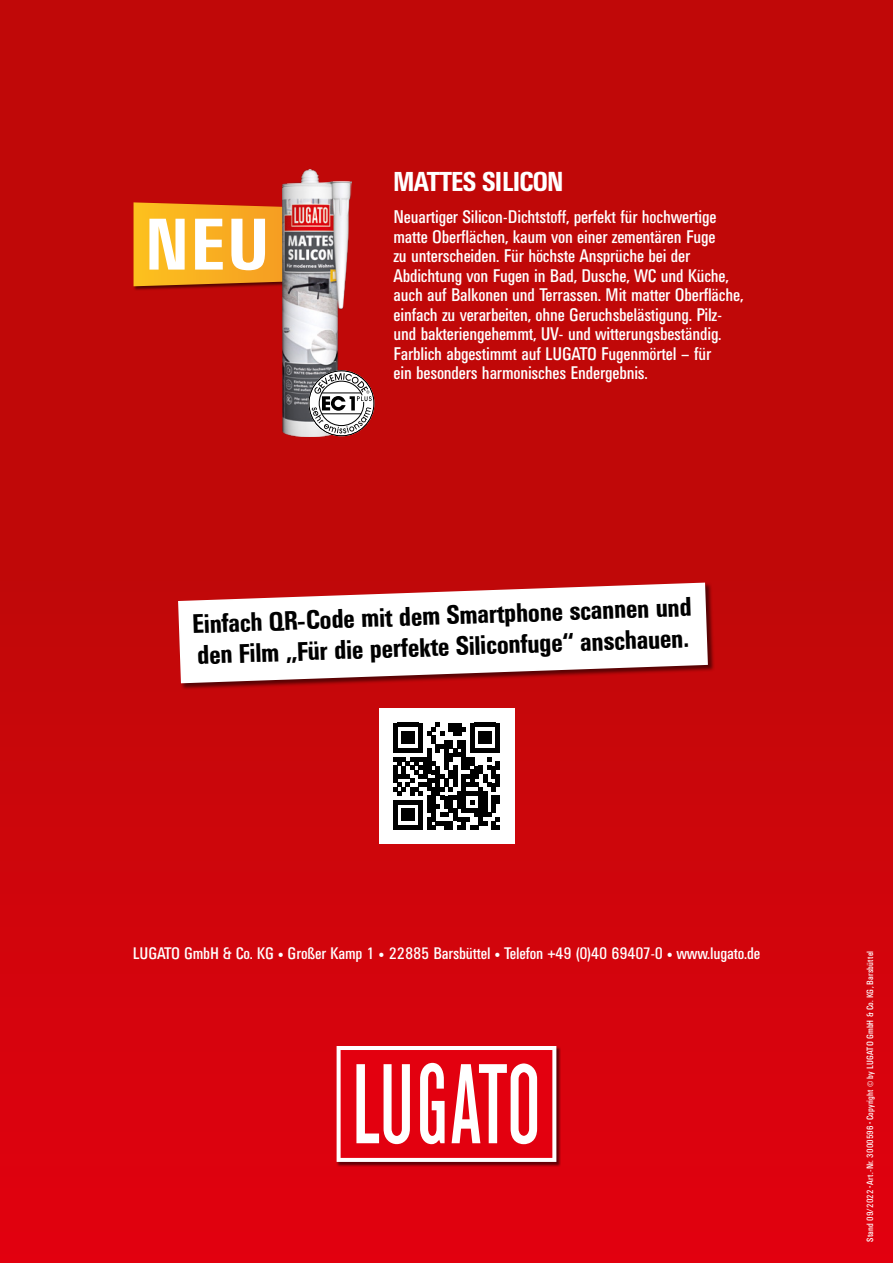
<style>
.page{position:relative;width:893px;height:1263px;background:#fff}
.page>*{position:absolute;margin:0;border:0;box-sizing:border-box;transform-origin:0 0}
.t1{font:500 condensed 27px "UN11";letter-spacing:-.01em;color:#fff}
.t2{font:500 condensed 26.4px/31.2px "UN11";color:#000}
.t3{font:condensed 18px/19.5px "UN11";color:#fff}
.t4{font:condensed 16.5px "UN11";color:#fff}
.t5{font:condensed 9px "UN11";letter-spacing:.025em;color:#fff}
.s1{font-size:31.5px}
.s2{font-family:"Univers Condensed";font-stretch:normal;font-size:12px}
</style>
<div class="page">
<div style="left:0;top:0;width:893px;height:694px;background:#c00808"></div>
<div style="left:0;top:577px;width:893px;height:686px;background:linear-gradient(to bottom,#c00909,#e2010f)"></div>
<div style="left:337px;top:1046px;width:224px;height:121px;background:#000;opacity:.55"></div>
<svg style="left:337px;top:1046px;width:219px;height:116px"></svg>
<div style="left:178px;top:582px;width:537px;height:108px;background:#000;opacity:.55"></div>
<svg style="left:177px;top:582px;width:532px;height:102px;background:#eecdcd"></svg>
<div style="left:379px;top:709px;width:135px;height:135px;background:#fff"></div>
<svg style="left:393px;top:723px;width:107px;height:107px"></svg>
<div style="left:134px;top:203px;width:192px;height:88px;background:#000;opacity:.55"></div>
<svg style="left:134px;top:202px;width:149px;height:84px;background:#f4bb5c"></svg>
<img style="left:283px;top:169px;width:69px;height:267px">
<svg style="left:308px;top:370px;width:66px;height:66px;background:#b29f9f"></svg>
<h1 class="t1" style="left:394px;top:166px;width:171px">MATTES SILICON</h1>
<p class="t3" style="left:394px;top:207px;width:351px">Neuartiger Silicon-Dichtstoff, perfekt für hochwertige matte Oberflächen, kaum von einer zementären Fuge<br>zu unterscheiden. Für höchste Ansprüche bei der Abdichtung von Fugen in Bad, Dusche, WC und Küche, auch auf Balkonen und Terrassen. Mit matter Oberfläche, einfach zu verarbeiten, ohne Geruchsbelästigung. Pilz&shy;und bakteriengehemmt, UV- und witterungsbeständig.<br>Farblich abgestimmt auf LUGATO Fugenmörtel – für<br>ein besonders harmonisches Endergebnis.</p>
<h2 class="t2" style="left:192px;top:608px;width:500px;rotate:-2deg">Einfach QR-Code mit dem Smartphone scannen und den Film „Für die perfekte Siliconfuge“ anschauen.</h2>
<p class="t4" style="left:133px;top:944px;width:629px">LUGATO GmbH &amp; Co. KG <span class="s1">·</span> Großer Kamp 1 <span class="s1">·</span> 22885 Barsbüttel <span class="s1">·</span> Telefon +49 (0)40 69407-0 <span class="s1">·</span> www.lugato.de</p>
<p class="t5" style="left:865px;top:1242px;width:292px;rotate:-90deg">Stand 09/2022 <sup>•</sup> Art.-Nr. 3000596 <sup>•</sup> Copyright <span class="s2">©</span> by LUGATO GmbH &amp; Co. KG, Barsbüttel</p>
</div>
